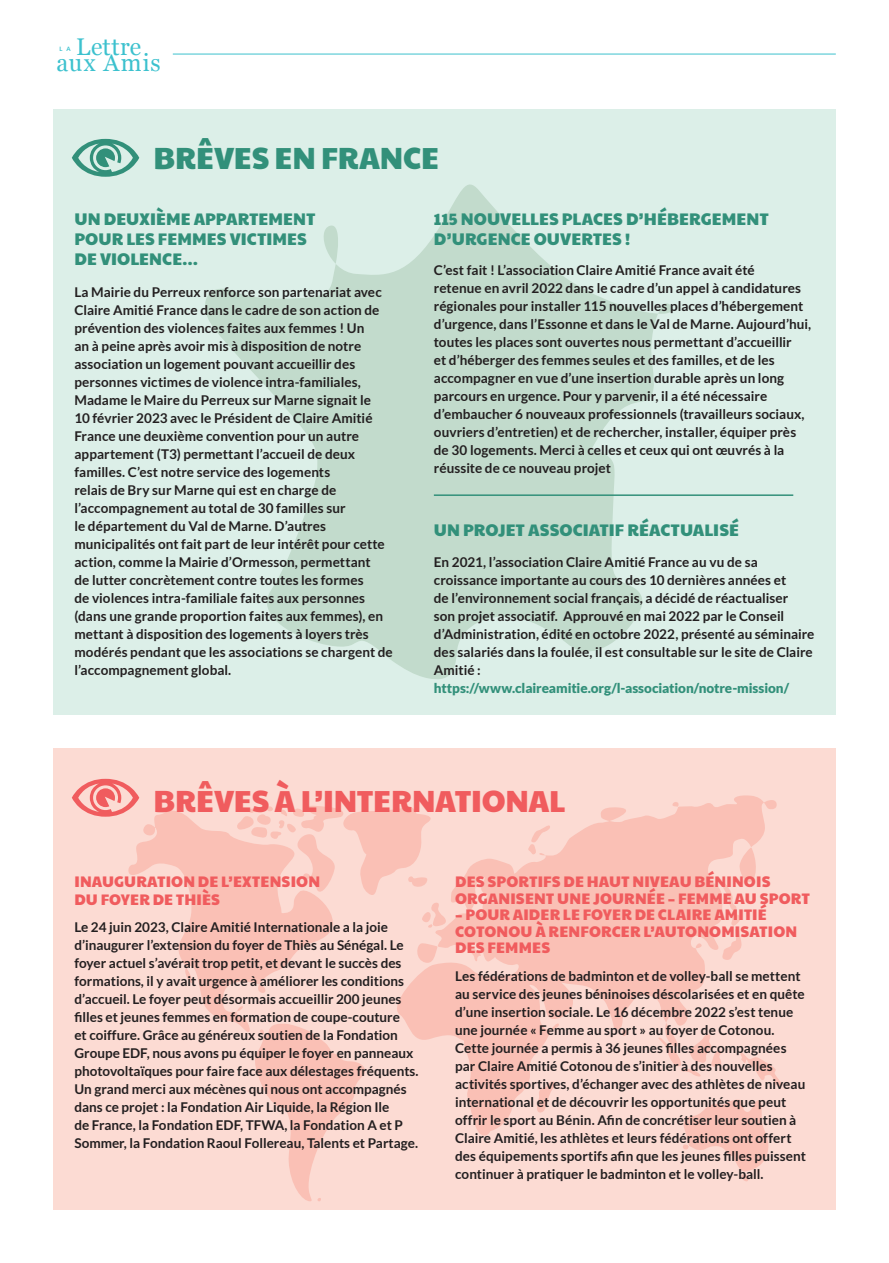
<style>
.page{position:relative;width:889px;height:1263px;background:#fff}
.page>*{position:absolute;margin:0;border:0;box-sizing:border-box;transform-origin:0 0}
.t1{font:30px "Paytone One";letter-spacing:-.01em;color:#f05c5e}
.t2{font:30px "Paytone One";letter-spacing:-.005em;color:#32907a}
.t3{font:24.15px "Georgia";letter-spacing:.03em;color:#3cc1ce}
.t4{font:16.5px/19.8px "Paytone One";letter-spacing:.005em;color:#32907a}
.t5{font:15px/16.5px "Paytone One";letter-spacing:.01em;color:#f05c5e}
.t6{font:700 13.5px/18px "Lato";color:#231f20}
.t7{font:900 13.5px "Lato";letter-spacing:-.005em;color:#32907a}
.t8{font:700 6px "Lato";color:#3cc1ce}
</style>
<div class="page">
<div style="left:53px;top:110px;width:783px;height:605px;background:#dcefe8"></div>
<div style="left:53px;top:748px;width:783px;height:462px;background:#fcdbd3"></div>
<hr style="left:173px;top:54px;width:663px;height:1px;background:#3cc1ce">
<svg style="left:72px;top:139px;width:67px;height:38px"></svg>
<svg style="left:205px;top:184px;width:468px;height:495px;fill:#c2dbcc"></svg>
<svg style="left:128px;top:795px;width:654px;height:406px"></svg>
<svg style="left:72px;top:779px;width:67px;height:38px"></svg>
<hr style="left:434px;top:494px;width:359px;height:2px;background:#32907a">
<h2 class="t3" style="left:76px;top:33px;width:67px">Lettre</h2>
<h2 class="t3" style="left:57px;top:49px;width:106px">aux Amis</h2>
<p class="t8" style="left:60px;top:46px;width:12px">L A</p>
<h1 class="t2" style="left:154px;top:137px;width:287px">BRÊVES EN FRANCE</h1>
<p class="t4" style="left:434px;top:208px;width:336px">115 NOUVELLES PLACES D’HÉBERGEMENT<br>D’URGENCE OUVERTES !</p>
<p class="t6" style="left:434px;top:261px;width:379px">C’est fait ! L’association Claire Amitié France avait été<br>retenue en avril 2022 dans le cadre d’un appel à candidatures régionales pour installer 115 nouvelles places d’hébergement d’urgence, dans l’Essonne et dans le Val de Marne. Aujourd’hui, toutes les places sont ouvertes nous permettant d’accueillir<br>et d’héberger des femmes seules et des familles, et de les accompagner en vue d’une insertion durable après un long parcours en urgence. Pour y parvenir, il a été nécessaire d’embaucher 6 nouveaux professionnels (travailleurs sociaux, ouvriers d’entretien) et de rechercher, installer, équiper près de 30 logements. Merci à celles et ceux qui ont œuvrés à la réussite de ce nouveau projet</p>
<p class="t4" style="left:74px;top:208px;width:243px">UN DEUXIÈME APPARTEMENT<br>POUR LES FEMMES VICTIMES<br>DE VIOLENCE…</p>
<p class="t6" style="left:74px;top:284px;width:320px">La Mairie du Perreux renforce son partenariat avec Claire Amitié France dans le cadre de son action de prévention des violences faites aux femmes ! Un<br>an à peine après avoir mis à disposition de notre association un logement pouvant accueillir des personnes victimes de violence intra-familiales, Madame le Maire du Perreux sur Marne signait le<br>10 février 2023 avec le Président de Claire Amitié France une deuxième convention pour un autre appartement (T3) permettant l’accueil de deux familles. C’est notre service des logements<br>relais de Bry sur Marne qui est en charge de l’accompagnement au total de 30 familles sur<br>le département du Val de Marne. D’autres municipalités ont fait part de leur intérêt pour cette action, comme la Mairie d’Ormesson, permettant<br>de lutter concrètement contre toutes les formes<br>de violences intra-familiale faites aux personnes (dans une grande proportion faites aux femmes), en mettant à disposition des logements à loyers très modérés pendant que les associations se chargent de l’accompagnement global.</p>
<p class="t4" style="left:434px;top:519px;width:307px">UN PROJET ASSOCIATIF RÉACTUALISÉ</p>
<p class="t6" style="left:434px;top:554px;width:382px">En 2021, l’association Claire Amitié France au vu de sa croissance importante au cours des 10 dernières années et<br>de l’environnement social français, a décidé de réactualiser<br>son projet associatif. Approuvé en mai 2022 par le Conseil d’Administration, édité en octobre 2022, présenté au séminaire des salariés dans la foulée, il est consultable sur le site de Claire Amitié :</p>
<p class="t7" style="left:434px;top:682px;width:357px">https://www.claireamitie.org/l-association/notre-mission/</p>
<h1 class="t1" style="left:154px;top:780px;width:413px">BRÊVES À L’INTERNATIONAL</h1>
<p class="t5" style="left:74px;top:872px;width:247px;line-height:18px">INAUGURATION DE L’EXTENSION<br>DU FOYER DE THIÈS</p>
<p class="t6" style="left:74px;top:918px;width:345px">Le 24 juin 2023, Claire Amitié Internationale a la joie d’inaugurer l’extension du foyer de Thiès au Sénégal. Le foyer actuel s’avérait trop petit, et devant le succès des formations, il y avait urgence à améliorer les conditions d’accueil. Le foyer peut désormais accueillir 200 jeunes filles et jeunes femmes en formation de coupe-couture<br>et coiffure. Grâce au généreux soutien de la Fondation Groupe EDF, nous avons pu équiper le foyer en panneaux photovoltaïques pour faire face aux délestages fréquents.<br>Un grand merci aux mécènes qui nous ont accompagnés dans ce projet : la Fondation Air Liquide, la Région Ile<br>de France, la Fondation EDF, TFWA, la Fondation A et P Sommer, la Fondation Raoul Follereau, Talents et Partage.</p>
<p class="t5" style="left:455px;top:872px;width:356px">DES SPORTIFS DE HAUT NIVEAU BÉNINOIS<br>ORGANISENT UNE JOURNÉE – FEMME AU SPORT</p>
<p class="t5" style="left:455px;top:905px;width:344px">– POUR AIDER LE FOYER DE CLAIRE AMITIÉ<br>COTONOU À RENFORCER L’AUTONOMISATION<br>DES FEMMES</p>
<p class="t6" style="left:455px;top:968px;width:352px">Les fédérations de badminton et de volley-ball se mettent au service des jeunes béninoises déscolarisées et en quête d’une insertion sociale. Le 16 décembre 2022 s’est tenue une journée « Femme au sport » au foyer de Cotonou.<br>Cette journée a permis à 36 jeunes filles accompagnées par Claire Amitié Cotonou de s’initier à des nouvelles activités sportives, d’échanger avec des athlètes de niveau international et de découvrir les opportunités que peut offrir le sport au Bénin. Afin de concrétiser leur soutien à Claire Amitié, les athlètes et leurs fédérations ont offert des équipements sportifs afin que les jeunes filles puissent continuer à pratiquer le badminton et le volley-ball.</p>
</div>
